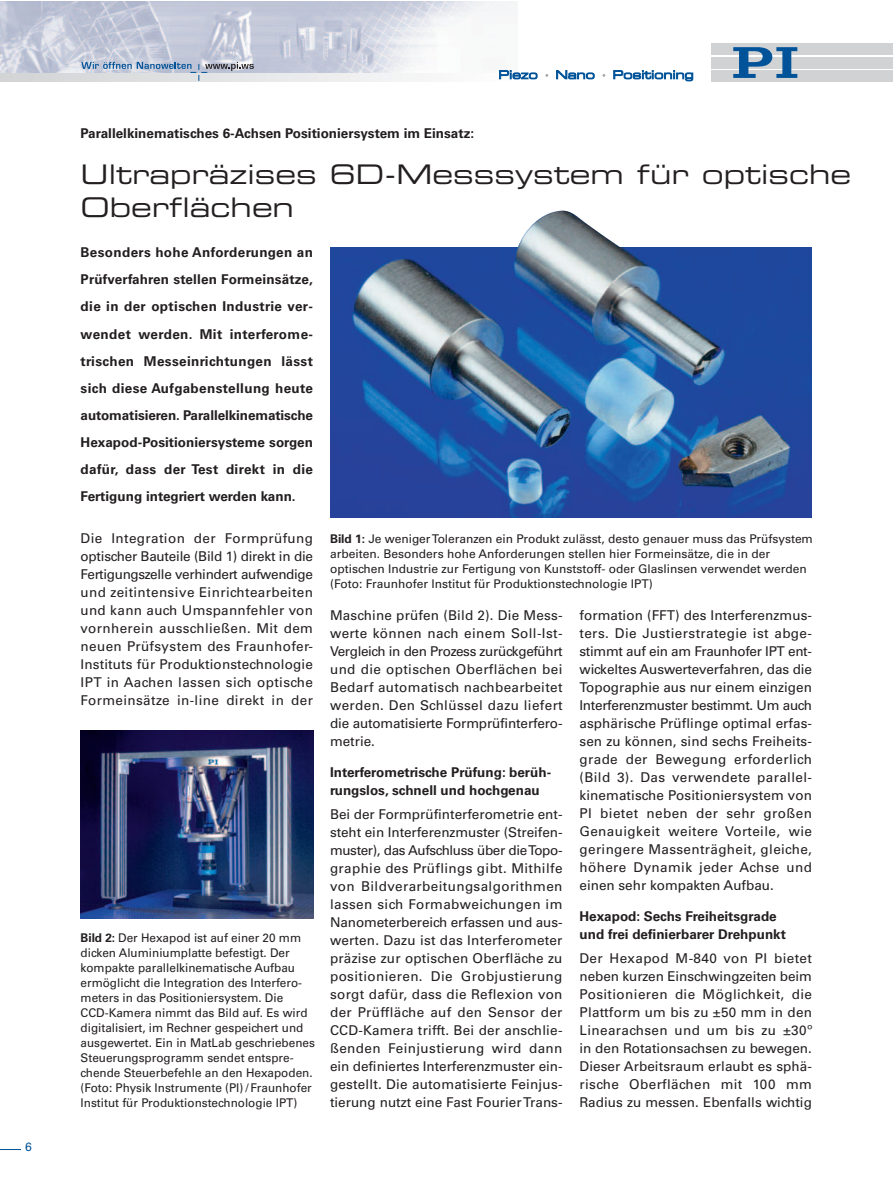
<style>
.page{position:relative;width:893px;height:1191px;background:#fff}
.page>*{position:absolute;margin:0;border:0;box-sizing:border-box;transform-origin:0 0}
.t1{font:27px/33px "Eurostile LT Extended Two";color:#231f20}
.t2{font:13.5px/18px "Univers LT";color:#231f20;text-align:justify}
.t3{font:700 13.5px/27px "Univers LT";color:#231f20}
.t4{font:12px/15px "Univers LT";color:#231f20}
.t5{font:12px "Univers LT";color:#015399}
.s1{font-weight:700}
</style>
<div class="page">
<img style="left:0;top:1px;width:517px;height:72px">
<svg style="left:0;top:73px;width:517px;height:9px"></svg>
<svg style="left:81px;top:62px;width:173px;height:19px;background:#b9c3d1"></svg>
<svg style="left:0;top:1149px;width:21px;height:1px"></svg>
<img style="left:330px;top:248px;width:482px;height:270px">
<img style="left:511px;top:210px;width:215px;height:176px">
<img style="left:81px;top:731px;width:232px;height:187px">
<svg style="left:711px;top:68px;width:182px;height:1px"></svg>
<div style="left:711px;top:44px;width:182px;height:11px;background:#d1d2d4"></div>
<div style="left:711px;top:57px;width:182px;height:11px;background:#d1d2d4"></div>
<div style="left:711px;top:70px;width:182px;height:12px;background:#d1d2d4"></div>
<svg style="left:733px;top:47px;width:64px;height:31px"></svg>
<svg style="left:499px;top:70px;width:38px;height:9px"></svg>
<svg style="left:556px;top:70px;width:38px;height:9px"></svg>
<svg style="left:613px;top:70px;width:80px;height:11px"></svg>
<p class="t5" style="left:25px;top:1142px;width:8px">6</p>
<p class="t3" style="left:81px;top:122px;width:395px">Parallelkinematisches 6-Achsen Positioniersystem im Einsatz:</p>
<h1 class="t1" style="left:81px;top:160px;width:772px">Ultrapräzises 6D-Messsystem für optische<br>Oberflächen</h1>
<p class="t3" style="left:81px;top:241px;width:234px;text-align:justify">Besonders hohe Anforderungen an Prüfverfahren stellen Formeinsätze, die in der optischen Industrie ver&shy;wendet werden. Mit interferome&shy;trischen Messeinrichtungen lässt sich diese Aufgabenstellung heute automatisieren. Parallelkinematische Hexapod-Positioniersysteme sorgen dafür, dass der Test direkt in die Fertigung integriert werden kann.</p>
<p class="t2" style="left:81px;top:530px;width:234px">Die Integration der Formprüfung optischer Bauteile (Bild 1) direkt in die Fertigungszelle verhindert aufwendige und zeitintensive Einrichtearbeiten und kann auch Umspannfehler von vornherein ausschließen. Mit dem neuen Prüfsystem des Fraunhofer-Instituts für Produktionstechnologie IPT in Aachen lassen sich optische Formeinsätze in-line direkt in der</p>
<p class="t4" style="left:81px;top:931px;width:236px"><span class="s1">Bild 2:</span> Der Hexapod ist auf einer 20 mm dicken Aluminiumplatte befestigt. Der kompakte parallelkinematische Aufbau ermöglicht die Integration des Interfero&shy;meters in das Positioniersystem. Die CCD-Kamera nimmt das Bild auf. Es wird digitalisiert, im Rechner gespeichert und ausgewertet. Ein in MatLab geschriebenes Steuerungsprogramm sendet entspre&shy;chende Steuerbefehle an den Hexapoden. (Foto: Physik Instrumente (PI) / Fraunhofer Institut für Produktionstechnologie IPT)</p>
<p class="t4" style="left:330px;top:533px;width:484px"><span class="s1">Bild 1:</span> Je weniger Toleranzen ein Produkt zulässt, desto genauer muss das Prüfsystem arbeiten. Besonders hohe Anforderungen stellen hier Formeinsätze, die in der optischen Industrie zur Fertigung von Kunststoff- oder Glaslinsen verwendet werden (Foto: Fraunhofer Institut für Produktionstechnologie IPT)</p>
<p class="t2" style="left:330px;top:607px;width:234px">Maschine prüfen (Bild 2). Die Mess&shy;werte können nach einem Soll-Ist-Vergleich in den Prozess zurückgeführt und die optischen Oberflächen bei Bedarf automatisch nachbearbeitet werden. Den Schlüssel dazu liefert die automatisierte Formprüfinterfero&shy;metrie.</p>
<p class="t3" style="left:330px;top:764px;width:223px;line-height:18px">Interferometrische Prüfung: berüh&shy;rungslos, schnell und hochgenau</p>
<p class="t2" style="left:330px;top:807px;width:234px">Bei der Formprüfinterferometrie ent&shy;steht ein Interferenzmuster (Streifen&shy;muster), das Aufschluss über die Topo&shy;graphie des Prüflings gibt. Mithilfe von Bildverarbeitungsalgorithmen lassen sich Formabweichungen im Nanometerbereich erfassen und aus&shy;werten. Dazu ist das Interferometer präzise zur optischen Oberfläche zu positionieren. Die Grobjustierung sorgt dafür, dass die Reflexion von der Prüffläche auf den Sensor der CCD-Kamera trifft. Bei der anschlie&shy;ßenden Feinjustierung wird dann ein definiertes Interferenzmuster ein&shy;gestellt. Die automatisierte Feinjus&shy;tierung nutzt eine Fast Fourier Trans-</p>
<p class="t2" style="left:579px;top:607px;width:234px">formation (FFT) des Interferenzmus&shy;ters. Die Justierstrategie ist abge&shy;stimmt auf ein am Fraunhofer IPT ent&shy;wickeltes Auswerteverfahren, das die Topographie aus nur einem einzigen Interferenzmuster bestimmt. Um auch asphärische Prüflinge optimal erfas&shy;sen zu können, sind sechs Freiheits&shy;grade der Bewegung erforderlich (Bild 3). Das verwendete parallel&shy;kinematische Positioniersystem von PI bietet neben der sehr großen Genauigkeit weitere Vorteile, wie geringere Massenträgheit, gleiche, höhere Dynamik jeder Achse und einen sehr kompakten Aufbau.</p>
<p class="t3" style="left:579px;top:908px;width:208px;line-height:18px">Hexapod: Sechs Freiheitsgrade und frei definierbarer Drehpunkt</p>
<p class="t2" style="left:579px;top:951px;width:234px">Der Hexapod M-840 von PI bietet neben kurzen Einschwingzeiten beim Positionieren die Möglichkeit, die Plattform um bis zu ±50 mm in den Linearachsen und um bis zu ±30º in den Rotationsachsen zu bewegen.<br>Dieser Arbeitsraum erlaubt es sphä&shy;rische Oberflächen mit 100 mm Radius zu messen. Ebenfalls wichtig</p>
</div>
